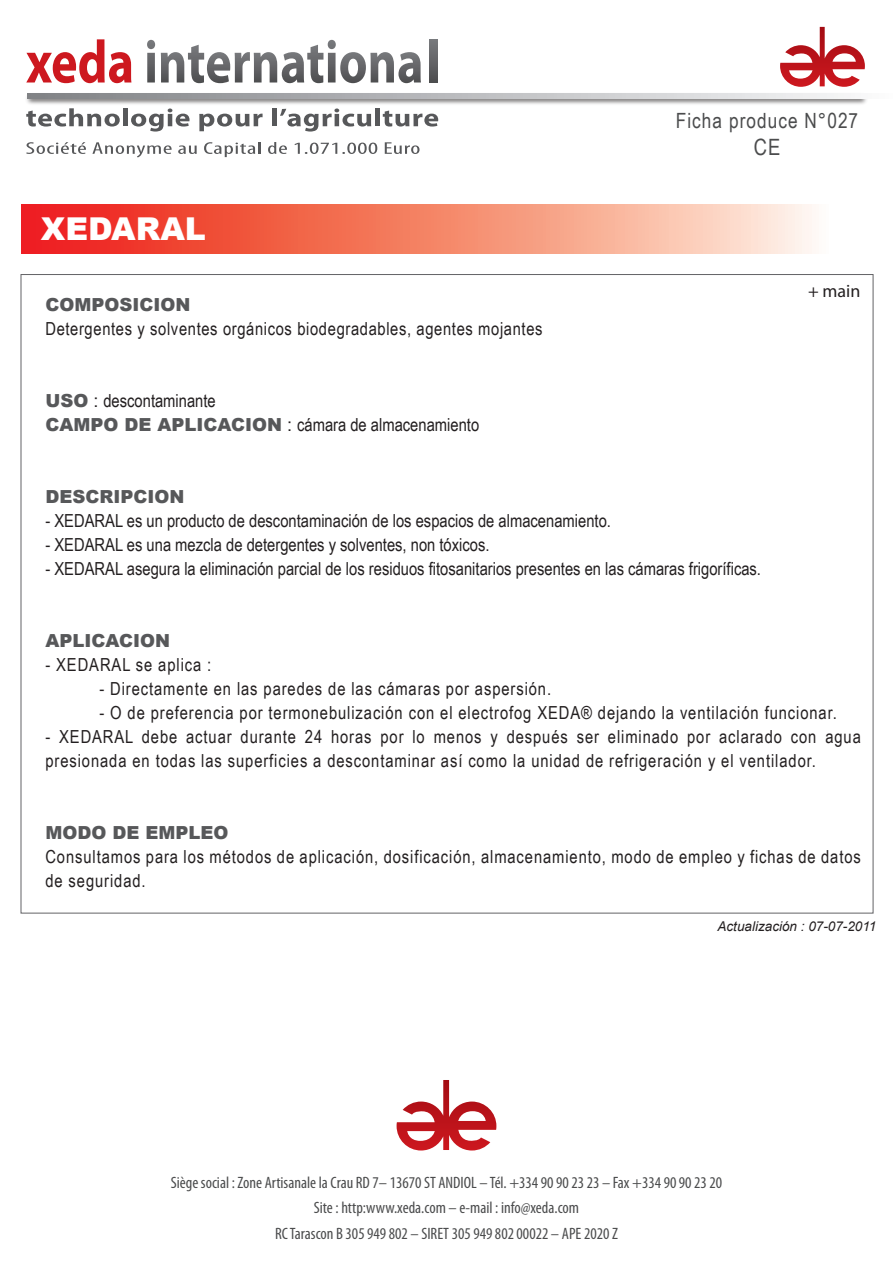
<style>
.page{position:relative;width:893px;height:1263px;background:#fff}
.page>*{position:absolute;margin:0;border:0;box-sizing:border-box;transform-origin:0 0}
.t1{font:900 31.5px "Arial";color:#fff}
.t2{font:22.5px "Arial Narrow";color:#4b4c4d}
.t3{font:21px "Arial Narrow";letter-spacing:.05em;color:#4b4c4d}
.t4{font:18px/24px "Arial Narrow";letter-spacing:.05em;color:#231f20}
.t5{font:18px/24px "Arial Narrow";color:#231f20}
.t6{font:900 18px "Arial";color:#57585a}
.t7{font:18px "Myriad Pro";color:#231f20}
.t8{font:condensed 16.5px/25.5px "Myriad Pro";color:#4b4c4d;text-align:center}
.t9{font:italic 13.5px "Arial";color:#231f20}
.s1{font-family:"Arial";font-weight:900;color:#57585a}
.s2{font-family:"Arial"}
</style>
<div class="page">
<svg style="left:21px;top:204px;width:791px;height:50px;background:#f4826e"></svg>
<svg style="left:430px;top:39px;width:7px;height:43px"></svg>
<svg style="left:26px;top:39px;width:105px;height:44px"></svg>
<svg style="left:147px;top:40px;width:8px;height:42px"></svg>
<svg style="left:161px;top:40px;width:260px;height:43px"></svg>
<img style="left:26px;top:93px;width:841px;height:11px">
<svg style="left:27px;top:94px;width:840px;height:5px;background:#b9bbbd"></svg>
<svg style="left:26px;top:108px;width:94px;height:19px"></svg>
<div style="left:123px;top:108px;width:5px;height:18px;background:#57585a"></div>
<svg style="left:131px;top:109px;width:59px;height:23px"></svg>
<svg style="left:199px;top:114px;width:64px;height:17px"></svg>
<div style="left:272px;top:108px;width:5px;height:18px;background:#57585a"></div>
<svg style="left:280px;top:109px;width:91px;height:23px"></svg>
<div style="left:375px;top:108px;width:5px;height:18px;background:#57585a"></div>
<svg style="left:383px;top:111px;width:55px;height:16px"></svg>
<svg style="left:26px;top:142px;width:60px;height:12px"></svg>
<svg style="left:92px;top:142px;width:80px;height:15px"></svg>
<svg style="left:178px;top:145px;width:19px;height:9px"></svg>
<svg style="left:204px;top:142px;width:56px;height:15px"></svg>
<svg style="left:268px;top:142px;width:19px;height:12px"></svg>
<svg style="left:295px;top:143px;width:82px;height:11px"></svg>
<svg style="left:385px;top:142px;width:34px;height:12px"></svg>
<svg style="left:397px;top:1080px;width:99px;height:70px"></svg>
<svg style="left:780px;top:27px;width:85px;height:60px"></svg>
<h1 class="t1" style="left:41px;top:206px;width:166px">XEDARAL</h1>
<p class="t6" style="left:45px;top:292px;width:146px">COMPOSICION</p>
<p class="t4" style="left:45px;top:316px;width:499px">Detergentes y solventes orgánicos biodegradables, agentes mojantes</p>
<p class="t5" style="left:45px;top:388px;width:435px"><span class="s1">USO</span> <span class="s2">:</span> descontaminante<br><span class="s1">CAMPO DE APLICACION</span> <span class="s2">:</span> cámara de almacenamiento</p>
<p class="t3" style="left:676px;top:105px;width:184px">Ficha produce N°027</p>
<p class="t2" style="left:754px;top:130px;width:28px">CE</p>
<p class="t7" style="left:808px;top:280px;width:54px">+ main</p>
<p class="t6" style="left:45px;top:484px;width:140px">DESCRIPCION</p>
<p class="t5" style="left:45px;top:508px;width:567px">- XEDARAL es un producto de descontaminación de los espacios de almacenamiento.</p>
<p class="t5" style="left:45px;top:532px;width:446px">- XEDARAL es una mezcla de detergentes y solventes, non tóxicos.</p>
<p class="t5" style="left:45px;top:556px;width:717px">- XEDARAL asegura la eliminación parcial de los residuos fitosanitarios presentes en las cámaras frigoríficas.</p>
<p class="t6" style="left:45px;top:628px;width:126px">APLICACION</p>
<p class="t4" style="left:45px;top:652px;width:167px">- XEDARAL se aplica :</p>
<p class="t4" style="left:99px;top:676px;width:453px">- Directamente en las paredes de las cámaras por aspersión.</p>
<p class="t4" style="left:99px;top:700px;width:739px">- O de preferencia por termonebulización con el electrofog XEDA® dejando la ventilación funcionar.</p>
<p class="t4" style="left:45px;top:724px;width:817px">- XEDARAL debe actuar durante 24 horas por lo menos y después ser eliminado por aclarado con agua presionada en todas las superficies a descontaminar así como la unidad de refrigeración y el ventilador.</p>
<p class="t6" style="left:45px;top:820px;width:184px">MODO DE EMPLEO</p>
<p class="t4" style="left:45px;top:844px;width:817px">Consultamos para los métodos de aplicación, dosificación, almacenamiento, modo de empleo y fichas de datos de seguridad.</p>
<p class="t9" style="left:717px;top:917px;width:160px">Actualización : 07-07-2011</p>
<p class="t8" style="left:171px;top:1169px;width:553px">Siège social : Zone Artisanale la Crau RD 7– 13670 ST ANDIOL – Tél. +334 90 90 23 23 – Fax +334 90 90 23 20<br>Site : http:www.xeda.com – e-mail : info@xeda.com<br>RC Tarascon B 305 949 802 – SIRET 305 949 802 00022 – APE 2020 Z</p>
</div>
